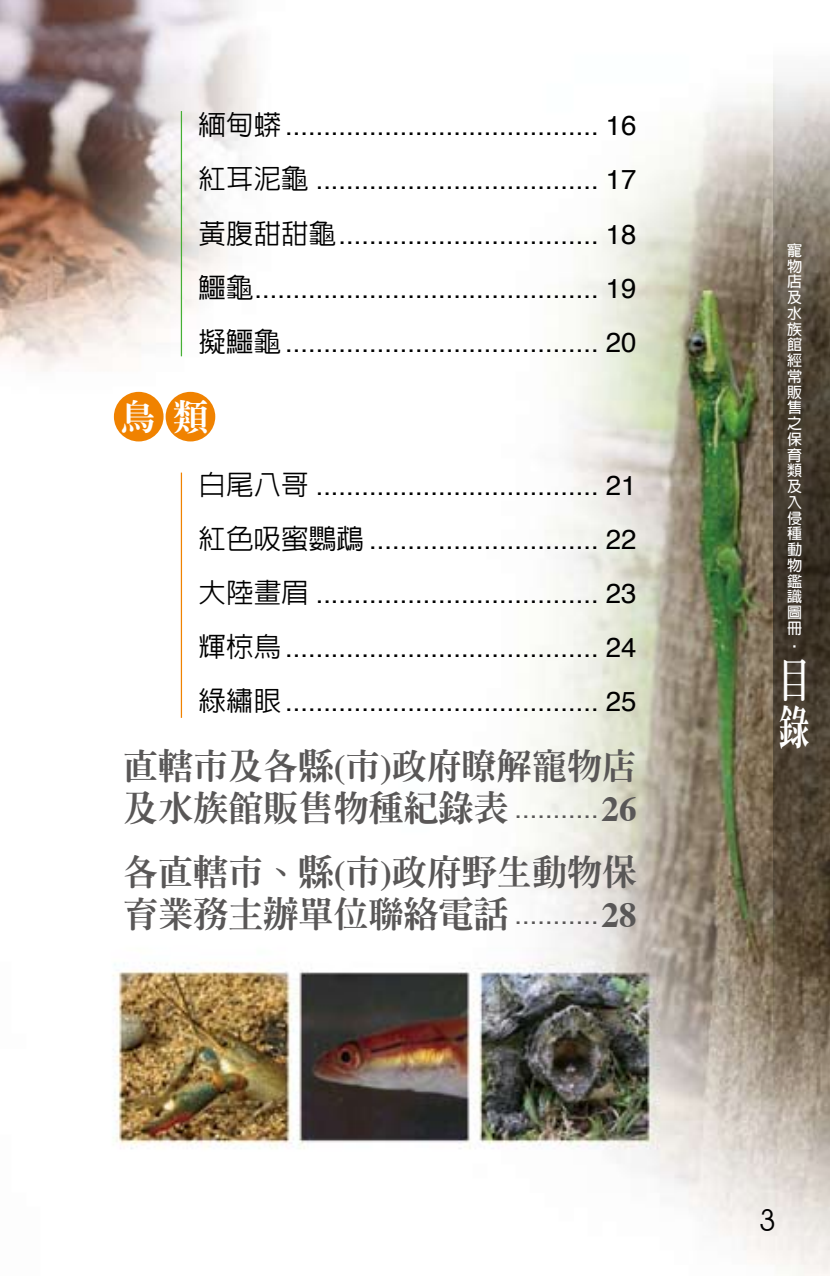
<style>
.page{position:relative;width:830px;height:1276px;background:#fff}
.page>*{position:absolute;margin:0;border:0;box-sizing:border-box;transform-origin:0 0}
.t1{font:800 45px/47.2px "AR Ming B5";color:#fff;scale:.67 1}
.t2{font:800 35px/42px "AR Ming B5";color:#595757}
.t3{font:800 35px "AR Ming B5";color:#fff}
.t4{font:27.5px/54.2px "Helvetica";color:#000;text-align:justify}
.t5{font:700 20px "AR Hei B5";color:#fff}
.t6{font:700 15px/15.8px "AR Hei B5";color:#fff;text-align:justify}
.s1{font-family:"AR Hei B5";font-weight:500}
.s2{font-family:"Times";font-weight:700}
.s3{font-family:"Helvetica";font-weight:400;font-size:27.5px}
</style>
<div class="page">
<img style="left:0;top:0;width:829px;height:1276px">
<div style="left:114px;top:392px;width:49px;height:49px;background:#f08200;border-radius:50%"></div>
<div style="left:165px;top:392px;width:50px;height:49px;background:#f08200;border-radius:50%"></div>
<hr style="left:181px;top:111px;width:1px;height:245px;background:#46b035">
<hr style="left:181px;top:472px;width:1px;height:246px;background:#f08200">
<svg style="left:772px;top:43px;width:57px;height:1063px"></svg>
<svg style="left:760px;top:1209px;width:13px;height:22px"></svg>
<p class="t4" style="left:198px;top:98px;width:439px"><span class="s1">緬甸蟒</span>......................................... 16<span class="s1">紅耳泥龜</span> ..................................... 17<span class="s1">黃腹甜甜龜</span>.................................. 18<span class="s1">鱷龜</span>............................................. 19<span class="s1">擬鱷龜</span>......................................... 20</p>
<p class="t3" style="left:121px;top:399px;width:89px">鳥類</p>
<p class="t4" style="left:198px;top:457px;width:439px"><span class="s1">白尾八哥</span> ..................................... 21<span class="s1">紅色吸蜜鸚鵡</span> .............................. 22<span class="s1">大陸畫眉</span> ..................................... 23<span class="s1">輝椋鳥</span>......................................... 24<span class="s1">綠繡眼</span>......................................... 25</p>
<p class="t2" style="left:123px;top:745px;width:515px">直轄市及各縣<span class="s2">(</span>市<span class="s2">)</span>政府瞭解寵物店及水族館販售物種紀錄表 <span class="s3">...........</span><span class="s2">26</span></p>
<p class="t2" style="left:123px;top:850px;width:515px">各直轄市、縣<span class="s2">(</span>市<span class="s2">)</span>政府野生動物保育業務主辦單位聯絡電話 <span class="s3">...........</span><span class="s2">28</span></p>
<p class="t6" style="left:786px;top:242px;width:16px">寵物店及水族館經常販售之保育類及入侵種動物鑑識圖冊</p>
<p class="t5" style="left:784px;top:636px;width:13px">．</p>
<h1 class="t1" style="left:779px;top:656px;width:45px">目錄</h1>
</div>
